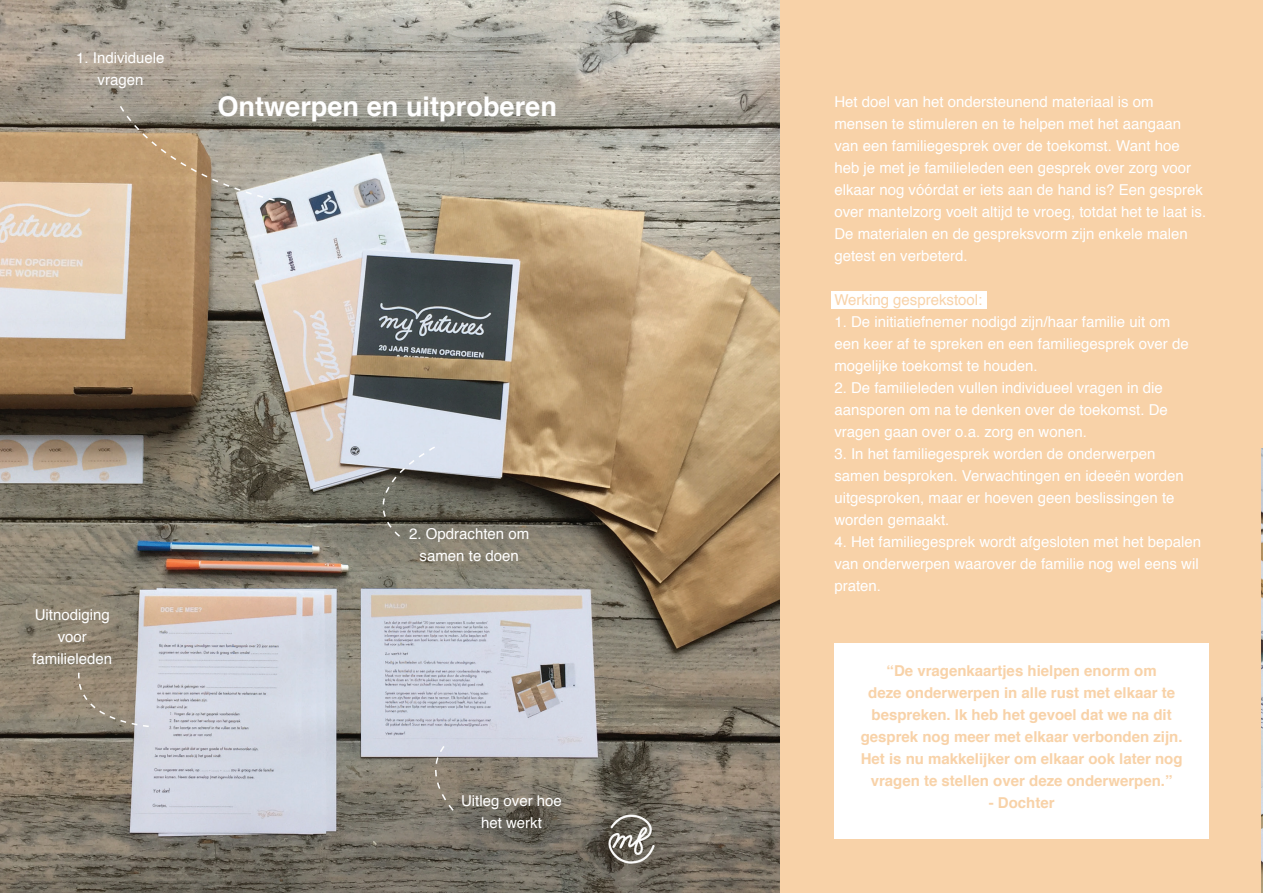
<style>
.page{position:relative;width:1263px;height:893px;background:#fff}
.page>*{position:absolute;margin:0;border:0;box-sizing:border-box;transform-origin:0 0}
.t1{font:700 27.15px "Helvetica";color:#fff}
.t2{font:15px/22px "Helvetica";color:#fff}
.t3{font:700 15px/22px "Helvetica";color:#f8d2a8;text-align:center}
.t4{font:15px "Helvetica";color:#f8d2a8}
</style>
<div class="page">
<img style="left:0;top:0;width:780px;height:893px">
<div style="left:780px;top:0;width:483px;height:893px;background:#f8d2a8"></div>
<svg style="left:420px;top:745px;width:35px;height:67px;background:#969086"></svg>
<svg style="left:348px;top:446px;width:88px;height:92px;background:#848480"></svg>
<svg style="left:70px;top:671px;width:80px;height:57px;background:#a2988c"></svg>
<svg style="left:119px;top:105px;width:169px;height:100px;background:#aa9a84"></svg>
<img style="left:1261px;top:449px;width:2px;height:444px">
<img style="left:603px;top:810px;width:57px;height:57px">
<div style="left:834px;top:643px;width:375px;height:195px;background:#fff"></div>
<div style="left:831px;top:291px;width:155px;height:18px;background:#fff"></div>
<p class="t2" style="left:76px;top:47px;width:90px;text-align:center">1. Individuele vragen</p>
<h1 class="t1" style="left:217px;top:85px;width:341px">Ontwerpen en uitproberen</h1>
<p class="t2" style="left:32px;top:604px;width:82px;text-align:center">Uitnodiging voor familieleden</p>
<p class="t2" style="left:409px;top:523px;width:122px;text-align:center">2. Opdrachten om samen te doen</p>
<p class="t2" style="left:461px;top:790px;width:102px;text-align:center">Uitleg over hoe het werkt</p>
<p class="t2" style="left:834px;top:91px;width:373px">Het doel van het ondersteunend materiaal is om mensen te stimuleren en te helpen met het aangaan van een familiegesprek over de toekomst. Want hoe heb je met je familieleden een gesprek over zorg voor elkaar nog vóórdat er iets aan de hand is? Een gesprek over mantelzorg voelt altijd te vroeg, totdat het te laat is.<br>De materialen en de gespreksvorm zijn enkele malen getest en verbeterd.</p>
<p class="t4" style="left:834px;top:288px;width:150px">Werking gesprekstool:</p>
<p class="t2" style="left:834px;top:311px;width:356px">1. De initiatiefnemer nodigd zijn/haar familie uit om een keer af te spreken en een familiegesprek over de mogelijke toekomst te houden.</p>
<p class="t2" style="left:834px;top:377px;width:335px">2. De familieleden vullen individueel vragen in die aansporen om na te denken over de toekomst. De vragen gaan over o.a. zorg en wonen.</p>
<p class="t2" style="left:834px;top:443px;width:351px">3. In het familiegesprek worden de onderwerpen samen besproken. Verwachtingen en ideeën worden uitgesproken, maar er hoeven geen beslissingen te worden gemaakt.</p>
<p class="t2" style="left:834px;top:531px;width:368px">4. Het familiegesprek wordt afgesloten met het bepalen van onderwerpen waarover de familie nog wel eens wil praten.</p>
<p class="t3" style="left:861px;top:660px;width:323px">“De vragenkaartjes hielpen enorm om<br>deze onderwerpen in alle rust met elkaar te bespreken. Ik heb het gevoel dat we na dit gesprek nog meer met elkaar verbonden zijn.<br>Het is nu makkelijker om elkaar ook later nog vragen te stellen over deze onderwerpen.”</p>
<p class="t3" style="left:989px;top:792px;width:67px">- Dochter</p>
</div>
